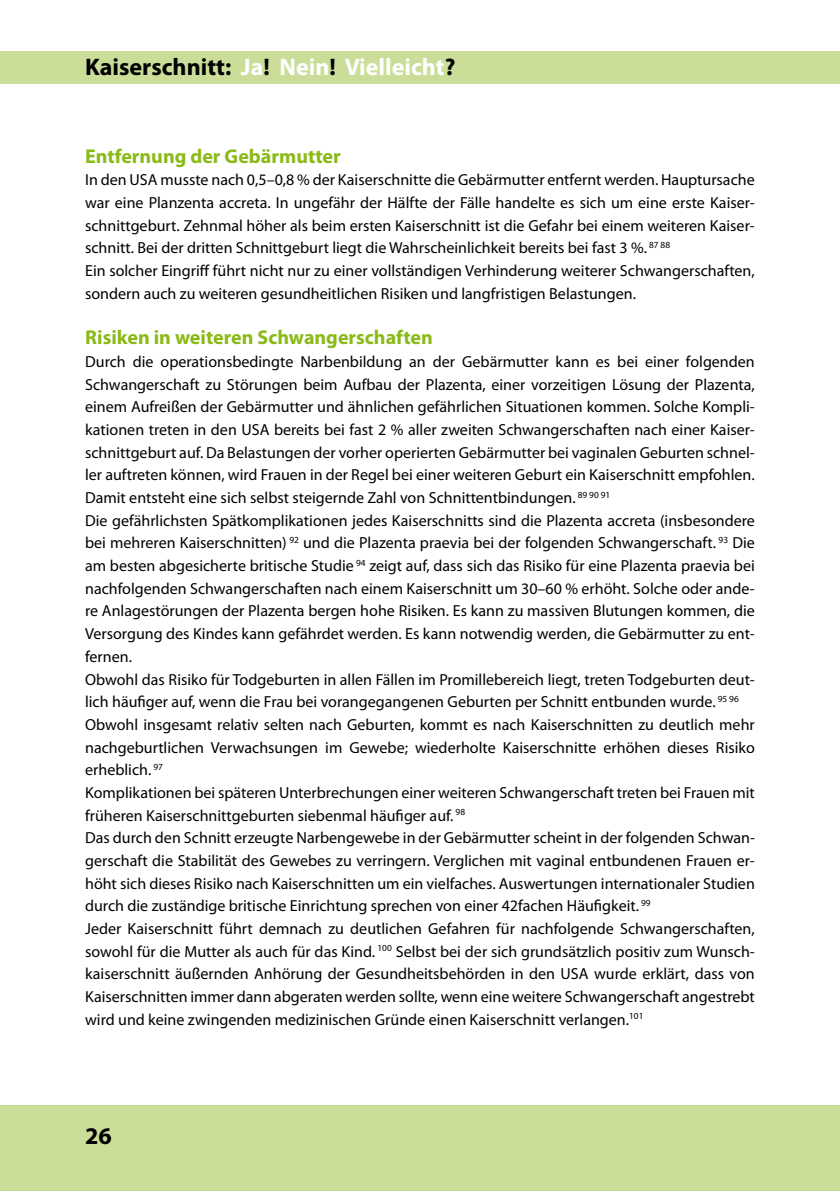
<style>
.page{position:relative;width:840px;height:1191px;background:#fff}
.page>*{position:absolute;margin:0;border:0;box-sizing:border-box;transform-origin:0 0}
.t1{font:700 24px "Myriad Pro";color:#000}
.t2{font:700 20px "Myriad Pro";color:#89ba17}
.t3{font:16px/22.6px "Myriad Pro";color:#000}
.s1{color:#fff}
</style>
<div class="page">
<div style="left:0;top:51px;width:839px;height:32px;background:#cadd99"></div>
<div style="left:0;top:1106px;width:839px;height:85px;background:#cadd99"></div>
<h1 class="t1" style="left:85px;top:52px;width:371px">Kaiserschnitt: <span class="s1">Ja</span>! <span class="s1">Nein</span>! <span class="s1">Vielleicht</span>?</h1>
<p class="t2" style="left:85px;top:143px;width:257px">Entfernung der Gebärmutter</p>
<p class="t3" style="left:85px;top:168px;width:670px">In den USA musste nach 0,5–0,8 % der Kaiserschnitte die Gebärmutter entfernt werden. Hauptursache war eine Planzenta accreta. In ungefähr der Hälfte der Fälle handelte es sich um eine erste Kaiser&shy;schnittgeburt. Zehnmal höher als beim ersten Kaiserschnitt ist die Gefahr bei einem weiteren Kaiser&shy;schnitt. Bei der dritten Schnittgeburt liegt die Wahrscheinlichkeit bereits bei fast 3 %. <sup>87</sup> <sup>88<br></sup>Ein solcher Eingriff führt nicht nur zu einer vollständigen Verhinderung weiterer Schwangerschaften, sondern auch zu weiteren gesundheitlichen Risiken und langfristigen Belastungen.</p>
<p class="t2" style="left:85px;top:324px;width:349px">Risiken in weiteren Schwangerschaften</p>
<p class="t3" style="left:85px;top:350px;width:671px">Durch die operationsbedingte Narbenbildung an der Gebärmutter kann es bei einer folgenden Schwangerschaft zu Störungen beim Aufbau der Plazenta, einer vorzeitigen Lösung der Plazenta, einem Aufreißen der Gebärmutter und ähnlichen gefährlichen Situationen kommen. Solche Kompli&shy;kationen treten in den USA bereits bei fast 2 % aller zweiten Schwangerschaften nach einer Kaiser&shy;schnittgeburt auf. Da Belastungen der vorher operierten Gebärmutter bei vaginalen Geburten schnel&shy;ler auftreten können, wird Frauen in der Regel bei einer weiteren Geburt ein Kaiserschnitt empfohlen.<br>Damit entsteht eine sich selbst steigernde Zahl von Schnittentbindungen. <sup>89</sup> <sup>90</sup> <sup>91<br></sup>Die gefährlichsten Spätkomplikationen jedes Kaiserschnitts sind die Plazenta accreta (insbesondere bei mehreren Kaiserschnitten) <sup>92</sup> und die Plazenta praevia bei der folgenden Schwangerschaft. <sup>93</sup> Die am besten abgesicherte britische Studie <sup>94</sup> zeigt auf, dass sich das Risiko für eine Plazenta praevia bei nachfolgenden Schwangerschaften nach einem Kaiserschnitt um 30–60 % erhöht. Solche oder ande&shy;re Anlagestörungen der Plazenta bergen hohe Risiken. Es kann zu massiven Blutungen kommen, die Versorgung des Kindes kann gefährdet werden. Es kann notwendig werden, die Gebärmutter zu ent&shy;fernen.<br>Obwohl das Risiko für Todgeburten in allen Fällen im Promillebereich liegt, treten Todgeburten deut&shy;lich häufiger auf, wenn die Frau bei vorangegangenen Geburten per Schnitt entbunden wurde. <sup>95</sup> <sup>96<br></sup>Obwohl insgesamt relativ selten nach Geburten, kommt es nach Kaiserschnitten zu deutlich mehr nachgeburtlichen Verwachsungen im Gewebe; wiederholte Kaiserschnitte erhöhen dieses Risiko erheblich. <sup>97<br></sup>Komplikationen bei späteren Unterbrechungen einer weiteren Schwangerschaft treten bei Frauen mit früheren Kaiserschnittgeburten siebenmal häufiger auf. <sup>98<br></sup>Das durch den Schnitt erzeugte Narbengewebe in der Gebärmutter scheint in der folgenden Schwan&shy;gerschaft die Stabilität des Gewebes zu verringern. Verglichen mit vaginal entbundenen Frauen er&shy;höht sich dieses Risiko nach Kaiserschnitten um ein vielfaches. Auswertungen internationaler Studien durch die zuständige britische Einrichtung sprechen von einer 42fachen Häufigkeit. <sup>99<br></sup>Jeder Kaiserschnitt führt demnach zu deutlichen Gefahren für nachfolgende Schwangerschaften, sowohl für die Mutter als auch für das Kind. <sup>100</sup> Selbst bei der sich grundsätzlich positiv zum Wunsch&shy;kaiserschnitt äußernden Anhörung der Gesundheitsbehörden in den USA wurde erklärt, dass von Kaiserschnitten immer dann abgeraten werden sollte, wenn eine weitere Schwangerschaft angestrebt wird und keine zwingenden medizinischen Gründe einen Kaiserschnitt verlangen.<sup>101</sup></p>
<h1 class="t1" style="left:85px;top:1120px;width:28px">26</h1>
</div>
